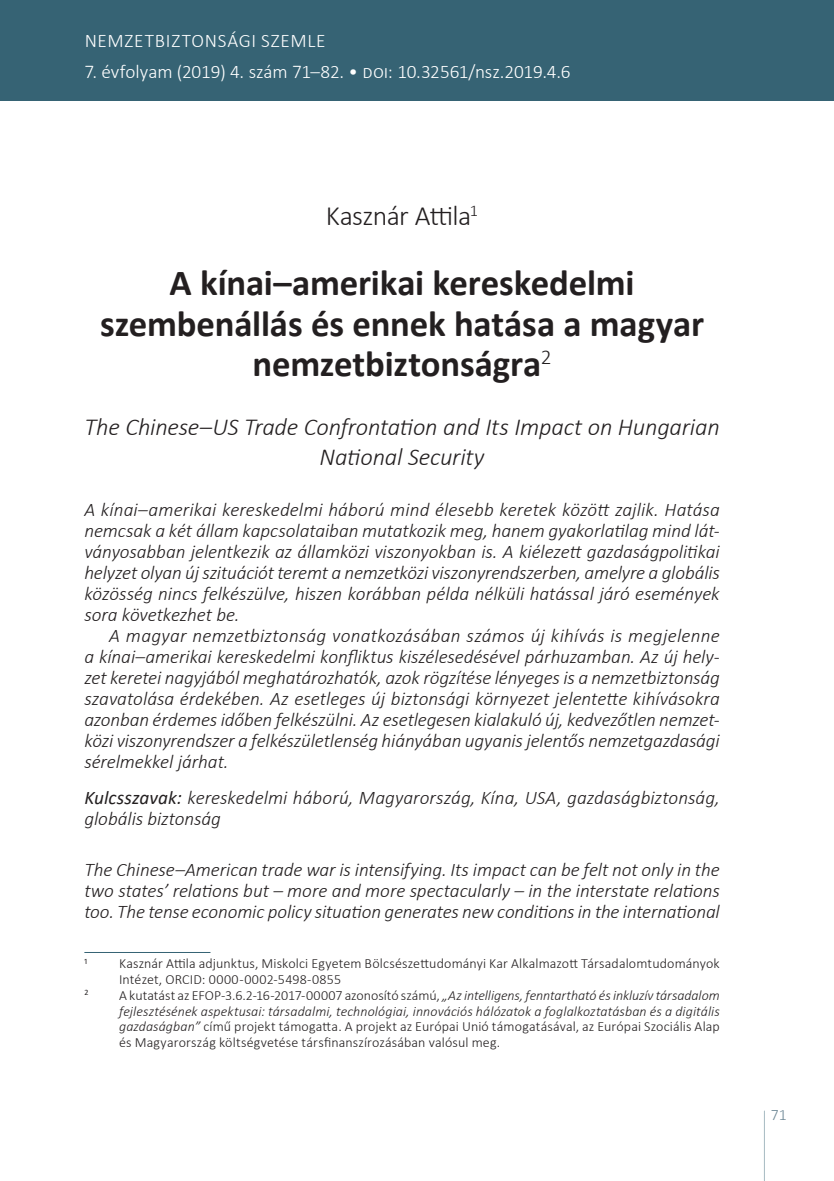
<style>
.page{position:relative;width:834px;height:1181px;background:#fff}
.page>*{position:absolute;margin:0;border:0;box-sizing:border-box;transform-origin:0 0}
.Head{font:700 36.75px/40.2px "Calibri";letter-spacing:-.005em;color:#231f20;text-align:center}
.Author{font:300 28px "Calibri";letter-spacing:-.025em;color:#231f20}
.Head___Sub{font:italic 300 24.5px/29.8px "Calibri";letter-spacing:-.01em;color:#231f20;text-align:center}
.Abstract{font:italic 300 19.25px/21px "Calibri";letter-spacing:-.01em;color:#231f20;text-align:justify}
.Keywords{font:italic 300 19.25px/21px "Calibri";color:#231f20}
.Running_header_right{font:300 19.25px "Calibri";letter-spacing:-.01em;color:#fff}
.Running_header_right-2{font:300 19.25px "Calibri";letter-spacing:.02em;color:#fff}
.Running_header_right-3{font:300 15.75px "Calibri";color:#6c8694}
.Footnote_text{font:300 14px/15.8px "Calibri";letter-spacing:.005em;color:#231f20}
.Footnote_text-2{font:8.22px "Calibri";color:#231f20}
.s1{font-weight:400}
.s2{font-style:italic}
</style>
<div class="page">
<div style="left:0;top:0;width:833px;height:101px;background:#366374"></div>
<svg style="left:764px;top:1110px;width:1px;height:71px"></svg>
<hr style="left:84px;top:952px;width:126px;height:1px;background:#366374">
<p class="Running_header_right-2" style="left:85px;top:29px;width:242px">NEMZETBIZTONSÁGI SZEMLE</p>
<p class="Running_header_right" style="left:84px;top:60px;width:487px">7. évfolyam (2019) 4. szám 71–82. • doi: 10.32561/nsz.2019.4.6</p>
<p class="Author" style="left:326px;top:199px;width:154px">Kasznár Attila<sup>1</sup></p>
<p class="Head" style="left:100px;top:262px;width:605px">A kínai–amerikai kereskedelmi szembenállás és ennek hatása a magyar nemzetbiztonságra<sup>2</sup></p>
<p class="Head___Sub" style="left:84px;top:412px;width:636px">The Chinese–US Trade Confrontation and Its Impact on Hungarian<br>National Security</p>
<p class="Abstract" style="left:84px;top:499px;width:636px">A kínai–amerikai kereskedelmi háború mind élesebb keretek között zajlik. Hatása nemcsak a két állam kapcsolataiban mutatkozik meg, hanem gyakorlatilag mind lát&shy;ványosabban jelentkezik az államközi viszonyokban is. A kiélezett gazdaságpolitikai helyzet olyan új szituációt teremt a nemzetközi viszonyrendszerben, amelyre a globális közösség nincs felkészülve, hiszen korábban példa nélküli hatással járó események sora következhet be.</p>
<p class="Abstract" style="left:84px;top:625px;width:636px;text-indent:25px">A magyar nemzetbiztonság vonatkozásában számos új kihívás is megjelenne a kínai–amerikai kereskedelmi konfliktus kiszélesedésével párhuzamban. Az új hely&shy;zet keretei nagyjából meghatározhatók, azok rögzítése lényeges is a nemzetbiztonság szavatolása érdekében. Az esetleges új biztonsági környezet jelentette kihívásokra azonban érdemes időben felkészülni. Az esetlegesen kialakuló új, kedvezőtlen nemzet&shy;közi viszonyrendszer a felkészületlenség hiányában ugyanis jelentős nemzetgazdasági sérelmekkel járhat.</p>
<p class="Keywords" style="left:84px;top:787px;width:636px"><span class="s1">Kulcsszavak:</span> kereskedelmi háború, Magyarország, Kína, USA, gazdaságbiztonság, globális biztonság</p>
<p class="Abstract" style="left:84px;top:858px;width:637px">The Chinese–American trade war is intensifying. Its impact can be felt not only in the two states’ relations but – more and more spectacularly – in the interstate relations too. The tense economic policy situation generates new conditions in the international</p>
<p class="Footnote_text-2" style="left:84px;top:955px;width:4px">1</p>
<p class="Footnote_text" style="left:119px;top:955px;width:602px">Kasznár Attila adjunktus, Miskolci Egyetem Bölcsészettudományi Kar Alkalmazott Társadalomtudományok<br>Intézet, ORCID: 0000-0002-5498-0855</p>
<p class="Footnote_text-2" style="left:84px;top:986px;width:5px">2</p>
<p class="Footnote_text" style="left:119px;top:987px;width:602px;text-align:justify">A kutatást az EFOP-3.6.2-16-2017-00007 azonosító számú, <span class="s2">„Az intelligens, fenntartható és inkluzív társadalom fejlesztésének aspektusai: társadalmi, technológiai, innovációs hálózatok a foglalkoztatásban és a digitális gazdaságban”</span> című projekt támogatta. A projekt az Európai Unió támogatásával, az Európai Szociális Alap és Magyarország költségvetése társfinanszírozásában valósul meg.</p>
<p class="Running_header_right-3" style="left:770px;top:1105px;width:17px">71</p>
</div>
